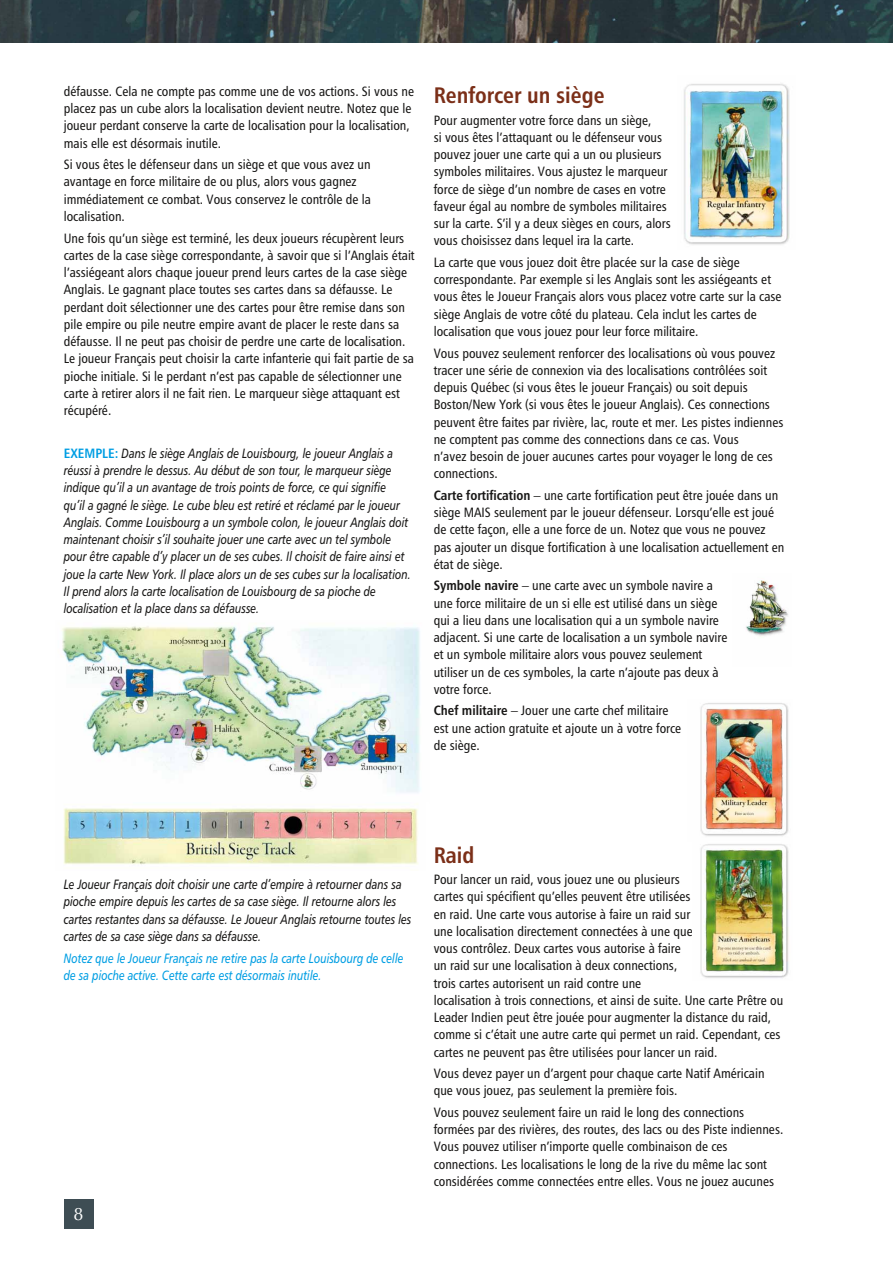
<style>
.page{position:relative;width:893px;height:1263px;background:#fff}
.page>*{position:absolute;margin:0;border:0;box-sizing:border-box;transform-origin:0 0}
.t1{font:22.5px "Humanist 777 BT Bold Condensed B";color:#7b2f18}
.t2{font:18px "Optima LT";color:#fff}
.t3{font:13.5px/17.2px "Humanist 777 BT Roman Condensed B";color:#181716}
.t4{font:13.5px/17.2px "Humanist 777 BT Italic B";color:#181716;scale:.8 1}
.t5{font:13.5px/17.2px "Humanist 777 BT Italic B";color:#009ee3;scale:.8 1}
.t6{font:13.5px "Humanist 777 BT Bold Condensed B";color:#009ee3}
.s1{font-family:"Humanist 777 BT Bold Condensed B";color:#009ee3}
.s2{font-family:"Humanist 777 BT Bold Condensed B"}
</style>
<div class="page">
<div style="left:64px;top:1199px;width:30px;height:30px;background:#3e4d54"></div>
<img style="left:62px;top:626px;width:358px;height:167px">
<img style="left:63px;top:808px;width:355px;height:57px">
<img style="left:684px;top:83px;width:106px;height:162px">
<img style="left:746px;top:580px;width:42px;height:57px">
<img style="left:0;top:0;width:893px;height:43px">
<img style="left:700px;top:703px;width:89px;height:133px">
<img style="left:700px;top:844px;width:89px;height:134px">
<p class="t3" style="left:64px;top:82px;width:352px">défausse. Cela ne compte pas comme une de vos actions. Si vous ne placez pas un cube alors la localisation devient neutre. Notez que le joueur perdant conserve la carte de localisation pour la localisation, mais elle est désormais inutile.</p>
<p class="t3" style="left:64px;top:156px;width:309px">Si vous êtes le défenseur dans un siège et que vous avez un avantage en force militaire de ou plus, alors vous gagnez immédiatement ce combat. Vous conservez le contrôle de la localisation.</p>
<p class="t3" style="left:64px;top:229px;width:352px">Une fois qu’un siège est terminé, les deux joueurs récupèrent leurs cartes de la case siège correspondante, à savoir que si l’Anglais était l’assiégeant alors chaque joueur prend leurs cartes de la case siège Anglais. Le gagnant place toutes ses cartes dans sa défausse. Le perdant doit sélectionner une des cartes pour être remise dans son pile empire ou pile neutre empire avant de placer le reste dans sa défausse. Il ne peut pas choisir de perdre une carte de localisation.<br>Le joueur Français peut choisir la carte infanterie qui fait partie de sa pioche initiale. Si le perdant n’est pas capable de sélectionner une carte à retirer alors il ne fait rien. Le marqueur siège attaquant est récupéré.</p>
<p class="t6" style="left:64px;top:445px;width:29px">ExEmple</p>
<p class="t4" style="left:64px;top:444px;width:435px;text-indent:51px"><span class="s1">:</span> Dans le siège Anglais de Louisbourg, le joueur Anglais a réussi à prendre le dessus. Au début de son tour, le marqueur siège indique qu’il a un avantage de trois points de force, ce qui signifie<br>qu’il a gagné le siège. Le cube bleu est retiré et réclamé par le joueur Anglais. Comme Louisbourg a un symbole colon, le joueur Anglais doit maintenant choisir s’il souhaite jouer une carte avec un tel symbole pour être capable d’y placer un de ses cubes. Il choisit de faire ainsi et joue la carte New York. Il place alors un de ses cubes sur la localisation.<br>Il prend alors la carte localisation de Louisbourg de sa pioche de localisation et la place dans sa défausse.</p>
<h1 class="t1" style="left:434px;top:81px;width:172px">Renforcer un siège</h1>
<p class="t3" style="left:434px;top:111px;width:239px">Pour augmenter votre force dans un siège,<br>si vous êtes l’attaquant ou le défenseur vous pouvez jouer une carte qui a un ou plusieurs symboles militaires. Vous ajustez le marqueur force de siège d’un nombre de cases en votre faveur égal au nombre de symboles militaires sur la carte. S’il y a deux sièges en cours, alors vous choisissez dans lequel ira la carte.</p>
<p class="t3" style="left:434px;top:253px;width:349px">La carte que vous jouez doit être placée sur la case de siège correspondante. Par exemple si les Anglais sont les assiégeants et vous êtes le Joueur Français alors vous placez votre carte sur la case siège Anglais de votre côté du plateau. Cela inclut les cartes de localisation que vous jouez pour leur force militaire.</p>
<p class="t3" style="left:434px;top:344px;width:351px">Vous pouvez seulement renforcer des localisations où vous pouvez tracer une série de connexion via des localisations contrôlées soit depuis Québec (si vous êtes le joueur Français) ou soit depuis Boston/New York (si vous êtes le joueur Anglais). Ces connections peuvent être faites par rivière, lac, route et mer. Les pistes indiennes ne comptent pas comme des connections dans ce cas. Vous<br>n’avez besoin de jouer aucunes cartes pour voyager le long de ces connections.</p>
<p class="t3" style="left:434px;top:486px;width:352px"><span class="s2">Carte fortification</span> – une carte fortification peut être jouée dans un siège MAIS seulement par le joueur défenseur. Lorsqu’elle est joué de cette façon, elle a une force de un. Notez que vous ne pouvez pas ajouter un disque fortification à une localisation actuellement en état de siège.</p>
<p class="t3" style="left:434px;top:577px;width:295px"><span class="s2">Symbole navire</span> – une carte avec un symbole navire a une force militaire de un si elle est utilisé dans un siège qui a lieu dans une localisation qui a un symbole navire adjacent. Si une carte de localisation a un symbole navire et un symbole militaire alors vous pouvez seulement utiliser un de ces symboles, la carte n’ajoute pas deux à votre force.</p>
<p class="t3" style="left:434px;top:702px;width:249px"><span class="s2">Chef militaire</span> – Jouer une carte chef militaire est une action gratuite et ajoute un à votre force de siège.</p>
<p class="t4" style="left:64px;top:876px;width:436px">Le Joueur Français doit choisir une carte d’empire à retourner dans sa pioche empire depuis les cartes de sa case siège. Il retourne alors les cartes restantes dans sa défausse. Le Joueur Anglais retourne toutes les cartes de sa case siège dans sa défausse.</p>
<p class="t5" style="left:64px;top:949px;width:426px">Notez que le Joueur Français ne retire pas la carte Louisbourg de celle de sa pioche active. Cette carte est désormais inutile.</p>
<h2 class="t2" style="left:74px;top:1203px;width:12px">8</h2>
<h1 class="t1" style="left:434px;top:840px;width:42px">Raid</h1>
<p class="t3" style="left:434px;top:870px;width:351px">Pour lancer un raid, vous jouez une ou plusieurs<br>cartes qui spécifient qu’elles peuvent être utilisées<br>en raid. Une carte vous autorise à faire un raid sur<br>une localisation directement connectées à une que<br>vous contrôlez. Deux cartes vous autorise à faire<br>un raid sur une localisation à deux connections,<br>trois cartes autorisent un raid contre une<br>localisation à trois connections, et ainsi de suite. Une carte Prêtre ou Leader Indien peut être jouée pour augmenter la distance du raid, comme si c’était une autre carte qui permet un raid. Cependant, ces cartes ne peuvent pas être utilisées pour lancer un raid.</p>
<p class="t3" style="left:434px;top:1064px;width:332px">Vous devez payer un d’argent pour chaque carte Natif Américain que vous jouez, pas seulement la première fois.</p>
<p class="t3" style="left:434px;top:1103px;width:351px">Vous pouvez seulement faire un raid le long des connections formées par des rivières, des routes, des lacs ou des Piste indiennes.<br>Vous pouvez utiliser n’importe quelle combinaison de ces connections. Les localisations le long de la rive du même lac sont considérées comme connectées entre elles. Vous ne jouez aucunes</p>
</div>
